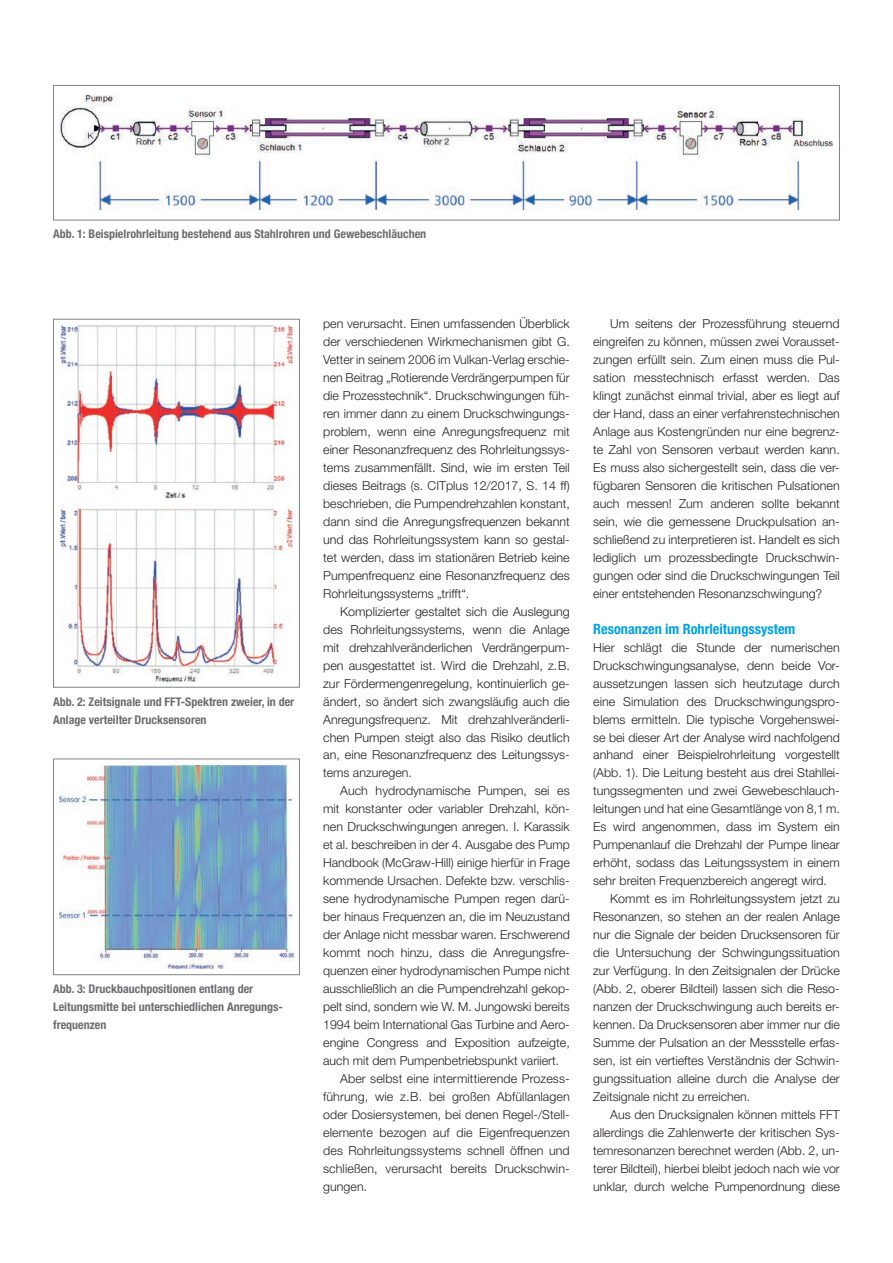
<style>
.page{position:relative;width:893px;height:1263px;background:#fff}
.page>*{position:absolute;margin:0;border:0;box-sizing:border-box;transform-origin:0 0}
.t1{font:700 condensed 14.25px "Helvetica Neue LT Std";color:#00a1e3}
.t2{font:300 12.3px/18px "Helvetica Neue LT Std";color:#231f20;text-align:justify}
.t3{font:700 condensed 12px/18px "Helvetica Neue LT Std";color:#6c6d70}
</style>
<div class="page">
<img style="left:61px;top:96px;width:771px;height:114px">
<div style="left:53px;top:85px;width:787px;height:135px;border:1px solid #808285"></div>
<img style="left:60px;top:325px;width:233px;height:356px">
<div style="left:53px;top:319px;width:247px;height:369px;border:1px solid #808285"></div>
<img style="left:59px;top:765px;width:235px;height:203px">
<div style="left:53px;top:758px;width:247px;height:217px;border:1px solid #808285"></div>
<p class="t3" style="left:53px;top:225px;width:375px">Abb. 1: Beispielrohrleitung bestehend aus Stahlrohren und Gewebeschläuchen</p>
<p class="t3" style="left:53px;top:692px;width:243px">Abb. 2: Zeitsignale und FFT-Spektren zweier, in der<br>Anlage verteilter Drucksensoren</p>
<p class="t3" style="left:53px;top:980px;width:230px">Abb. 3: Druckbauchpositionen entlang der<br>Leitungsmitte bei unterschiedlichen Anregungs&shy;frequenzen</p>
<p class="t2" style="left:323px;top:315px;width:248px">pen verursacht. Einen umfassenden Überblick der verschiedenen Wirkmechanismen gibt G.<br>Vetter in seinem 2006 im Vulkan-Verlag erschie&shy;nen Beitrag „Rotierende Verdrängerpumpen für die Prozesstechnik“. Druckschwingungen füh&shy;ren immer dann zu einem Druckschwingungs&shy;problem, wenn eine Anregungsfrequenz mit einer Resonanzfrequenz des Rohrleitungssys&shy;tems zusammenfällt. Sind, wie im ersten Teil dieses Beitrags (s. CITplus 12/2017, S. 14 ff) beschrieben, die Pumpendrehzahlen konstant, dann sind die Anregungsfrequenzen bekannt und das Rohrleitungssystem kann so gestal&shy;tet werden, dass im stationären Betrieb keine Pumpenfrequenz eine Resonanzfrequenz des Rohrleitungssystems „trifft“.</p>
<p class="t2" style="left:323px;top:602px;width:248px;text-indent:17px">Komplizierter gestaltet sich die Auslegung des Rohrleitungssystems, wenn die Anlage mit drehzahlveränderlichen Verdrängerpum&shy;pen ausgestattet ist. Wird die Drehzahl, z.B. zur Fördermengenregelung, kontinuierlich ge&shy;ändert, so ändert sich zwangsläufig auch die Anregungsfrequenz. Mit drehzahlveränderli&shy;chen Pumpen steigt also das Risiko deutlich an, eine Resonanzfrequenz des Leitungssys&shy;tems anzuregen.</p>
<p class="t2" style="left:340px;top:782px;width:231px">Auch hydrodynamische Pumpen, sei es</p>
<p class="t2" style="left:323px;top:800px;width:248px">mit konstanter oder variabler Drehzahl, kön-</p>
<p class="t2" style="left:323px;top:818px;width:248px">nen Druckschwingungen anregen. I. Karassik</p>
<p class="t2" style="left:323px;top:836px;width:248px">et al. beschreiben in der 4. Ausgabe des Pump</p>
<p class="t2" style="left:323px;top:854px;width:248px">Handbook (McGraw-Hill) einige hierfür in Frage</p>
<p class="t2" style="left:323px;top:872px;width:248px">kommende Ursachen. Defekte bzw. verschlis-</p>
<p class="t2" style="left:323px;top:889px;width:248px">sene hydrodynamische Pumpen regen darü-</p>
<p class="t2" style="left:323px;top:907px;width:248px">ber hinaus Frequenzen an, die im Neuzustand</p>
<p class="t2" style="left:323px;top:925px;width:248px">der Anlage nicht messbar waren. Erschwerend</p>
<p class="t2" style="left:323px;top:943px;width:248px">kommt noch hinzu, dass die Anregungsfre-</p>
<p class="t2" style="left:323px;top:961px;width:248px">quenzen einer hydrodynamischen Pumpe nicht</p>
<p class="t2" style="left:323px;top:979px;width:248px">ausschließlich an die Pumpendrehzahl gekop-</p>
<p class="t2" style="left:323px;top:997px;width:248px">pelt sind, sondern wie W. M. Jungowski bereits</p>
<p class="t2" style="left:323px;top:1015px;width:247px">1994 beim International Gas Turbine and Aero-</p>
<p class="t2" style="left:323px;top:1033px;width:248px">engine Congress and Exposition aufzeigte,</p>
<p class="t2" style="left:323px;top:1051px;width:238px">auch mit dem Pumpenbetriebspunkt variiert.</p>
<p class="t2" style="left:340px;top:1069px;width:231px">Aber selbst eine intermittierende Prozess-</p>
<p class="t2" style="left:323px;top:1087px;width:248px">führung, wie z.B. bei großen Abfüllanlagen</p>
<p class="t2" style="left:323px;top:1105px;width:247px">oder Dosiersystemen, bei denen Regel-/Stell-</p>
<p class="t2" style="left:323px;top:1123px;width:248px">elemente bezogen auf die Eigenfrequenzen</p>
<p class="t2" style="left:323px;top:1141px;width:248px">des Rohrleitungssystems schnell öffnen und</p>
<p class="t2" style="left:323px;top:1159px;width:248px">schließen, verursacht bereits Druckschwin-</p>
<p class="t2" style="left:323px;top:1177px;width:46px">gungen.</p>
<p class="t2" style="left:593px;top:315px;width:248px;text-indent:17px">Um seitens der Prozessführung steuernd eingreifen zu können, müssen zwei Vorausset&shy;zungen erfüllt sein. Zum einen muss die Pul&shy;sation messtechnisch erfasst werden. Das klingt zunächst einmal trivial, aber es liegt auf der Hand, dass an einer verfahrenstechnischen Anlage aus Kostengründen nur eine begrenz&shy;te Zahl von Sensoren verbaut werden kann.<br>Es muss also sichergestellt sein, dass die ver&shy;fügbaren Sensoren die kritischen Pulsationen auch messen! Zum anderen sollte bekannt sein, wie die gemessene Druckpulsation an&shy;schließend zu interpretieren ist. Handelt es sich lediglich um prozessbedingte Druckschwin&shy;gungen oder sind die Druckschwingungen Teil einer entstehenden Resonanzschwingung?</p>
<p class="t1" style="left:593px;top:620px;width:204px">Resonanzen im Rohrleitungssystem</p>
<p class="t2" style="left:593px;top:638px;width:248px">Hier schlägt die Stunde der numerischen Druckschwingungsanalyse, denn beide Vor&shy;aussetzungen lassen sich heutzutage durch eine Simulation des Druckschwingungspro&shy;blems ermitteln. Die typische Vorgehenswei&shy;se bei dieser Art der Analyse wird nachfolgend anhand einer Beispielrohrleitung vorgestellt (Abb. 1). Die Leitung besteht aus drei Stahllei&shy;tungssegmenten und zwei Gewebeschlauch&shy;leitungen und hat eine Gesamtlänge von 8,1 m.<br>Es wird angenommen, dass im System ein Pumpenanlauf die Drehzahl der Pumpe linear erhöht, sodass das Leitungssystem in einem sehr breiten Frequenzbereich angeregt wird.</p>
<p class="t2" style="left:593px;top:889px;width:248px;text-indent:17px">Kommt es im Rohrleitungssystem jetzt zu Resonanzen, so stehen an der realen Anlage nur die Signale der beiden Drucksensoren für die Untersuchung der Schwingungssituation zur Verfügung. In den Zeitsignalen der Drücke (Abb. 2, oberer Bildteil) lassen sich die Reso&shy;nanzen der Druckschwingung auch bereits er&shy;kennen. Da Drucksensoren aber immer nur die Summe der Pulsation an der Messstelle erfas&shy;sen, ist ein vertieftes Verständnis der Schwin&shy;gungssituation alleine durch die Analyse der Zeitsignale nicht zu erreichen.</p>
<p class="t2" style="left:593px;top:1105px;width:248px;text-indent:17px">Aus den Drucksignalen können mittels FFT allerdings die Zahlenwerte der kritischen Sys&shy;temresonanzen berechnet werden (Abb. 2, un&shy;terer Bildteil), hierbei bleibt jedoch nach wie vor unklar, durch welche Pumpenordnung diese</p>
</div>
